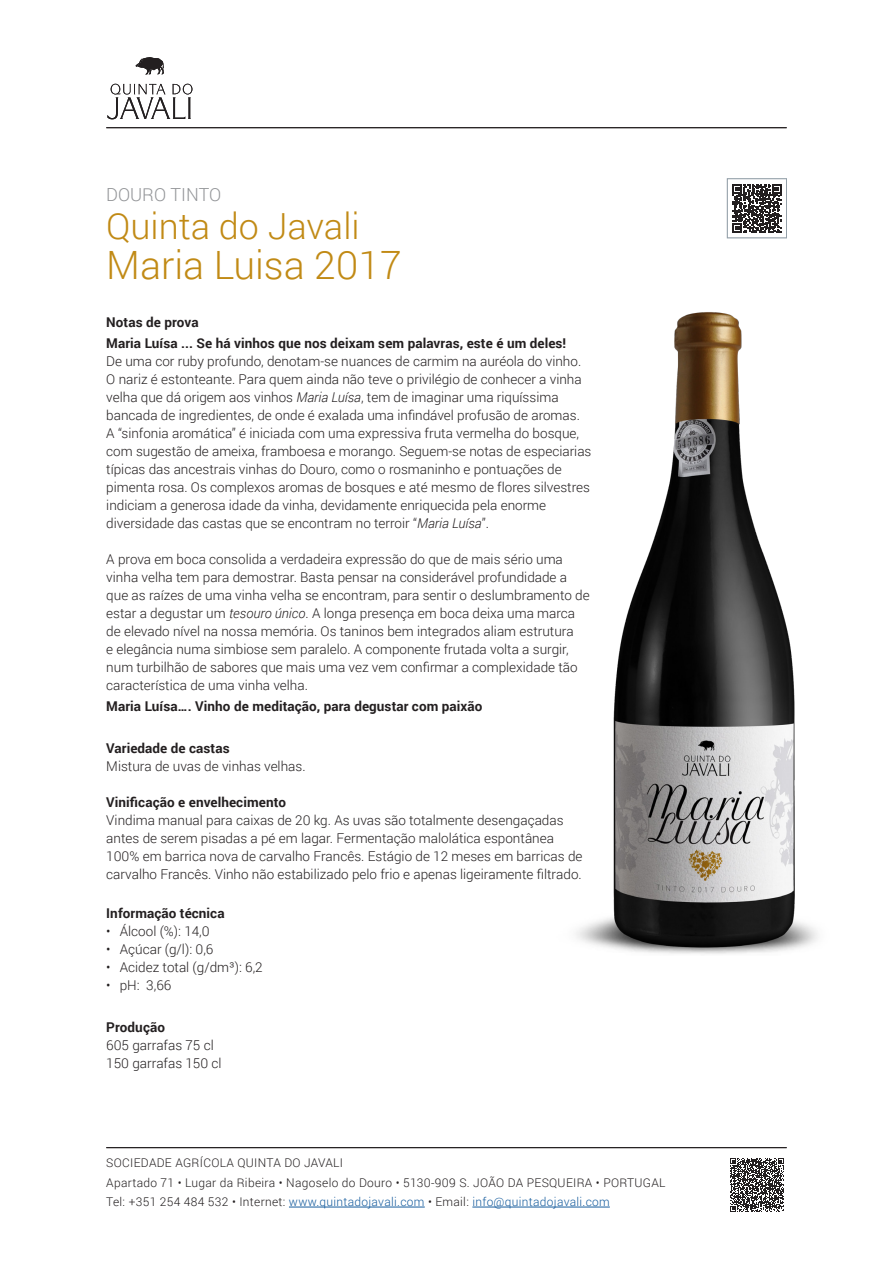
<style>
.page{position:relative;width:893px;height:1263px;background:#fff}
.page>*{position:absolute;margin:0;border:0;box-sizing:border-box;transform-origin:0 0}
.Nome_TOC{font:300 39px "Roboto";color:#c18a15}
.Marca{font:300 36px "Roboto";color:#c18a15}
.Categoria{font:300 18px "Roboto";color:#939598}
.texto_pequeno{font:300 13.5px/18px "Roboto";color:#231f20}
.t2{font:700 13.5px "Roboto";letter-spacing:.005em;color:#231f20}
.t1{font:300 12px/19.5px "Roboto";letter-spacing:.025em;color:#231f20}
.s1{font-style:italic}
.s2{color:#175d9e}
</style>
<div class="page">
<svg style="left:730px;top:1158px;width:54px;height:53px"></svg>
<svg style="left:733px;top:184px;width:48px;height:49px"></svg>
<div style="left:727px;top:178px;width:60px;height:60px;border:1px solid #94a0a9"></div>
<img style="left:576px;top:312px;width:242px;height:642px">
<hr style="left:289px;top:1207px;width:136px;height:1px;background:#175d9e">
<hr style="left:472px;top:1207px;width:138px;height:1px;background:#175d9e">
<svg style="left:107px;top:84px;width:85px;height:35px"></svg>
<svg style="left:135px;top:57px;width:29px;height:17px"></svg>
<hr style="left:106px;top:127px;width:681px;height:1px;background:#231f20">
<hr style="left:106px;top:1147px;width:681px;height:1px;background:#231f20">
<p class="Categoria" style="left:106px;top:182px;width:116px">DOURO TINTO</p>
<p class="Marca" style="left:106px;top:201px;width:255px">Quinta do Javali</p>
<p class="Nome_TOC" style="left:106px;top:238px;width:297px">Maria Luisa 2017</p>
<p class="t2" style="left:106px;top:313px;width:94px">Notas de prova</p>
<p class="t2" style="left:106px;top:334px;width:461px">Maria Luísa ... Se há vinhos que nos deixam sem palavras, este é um deles!</p>
<p class="texto_pequeno" style="left:106px;top:352px;width:487px">De uma cor ruby profundo, denotam-se nuances de carmim na auréola do vinho.<br>O nariz é estonteante. Para quem ainda não teve o privilégio de conhecer a vinha velha que dá origem aos vinhos <span class="s1">Maria Luísa</span>, tem de imaginar uma riquíssima bancada de ingredientes, de onde é exalada uma infindável profusão de aromas.<br>A “sinfonia aromática” é iniciada com uma expressiva fruta vermelha do bosque, com sugestão de ameixa, framboesa e morango. Seguem-se notas de especiarias típicas das ancestrais vinhas do Douro, como o rosmaninho e pontuações de pimenta rosa. Os complexos aromas de bosques e até mesmo de flores silvestres indiciam a generosa idade da vinha, devidamente enriquecida pela enorme diversidade das castas que se encontram no terroir “<span class="s1">Maria Luísa</span>”.</p>
<p class="texto_pequeno" style="left:106px;top:550px;width:485px">A prova em boca consolida a verdadeira expressão do que de mais sério uma vinha velha tem para demostrar. Basta pensar na considerável profundidade a que as raízes de uma vinha velha se encontram, para sentir o deslumbramento de estar a degustar um <span class="s1">tesouro único</span>. A longa presença em boca deixa uma marca de elevado nível na nossa memória. Os taninos bem integrados aliam estrutura<br>e elegância numa simbiose sem paralelo. A componente frutada volta a surgir, num turbilhão de sabores que mais uma vez vem confirmar a complexidade tão característica de uma vinha velha.</p>
<p class="t2" style="left:106px;top:697px;width:378px">Maria Luísa…. Vinho de meditação, para degustar com paixão</p>
<p class="t2" style="left:106px;top:739px;width:125px">Variedade de castas</p>
<p class="texto_pequeno" style="left:106px;top:757px;width:201px">Mistura de uvas de vinhas velhas.</p>
<p class="t2" style="left:106px;top:793px;width:181px">Vinificação e envelhecimento</p>
<p class="texto_pequeno" style="left:106px;top:811px;width:478px">Vindima manual para caixas de 20 kg. As uvas são totalmente desengaçadas antes de serem pisadas a pé em lagar. Fermentação malolática espontânea 100% em barrica nova de carvalho Francês. Estágio de 12 meses em barricas de carvalho Francês. Vinho não estabilizado pelo frio e apenas ligeiramente filtrado.</p>
<p class="t2" style="left:106px;top:904px;width:120px">Informação técnica</p>
<p class="texto_pequeno" style="left:106px;top:922px;width:105px">• Álcool (%): 14,0</p>
<p class="texto_pequeno" style="left:106px;top:940px;width:109px">• Açúcar (g/l): 0,6</p>
<p class="texto_pequeno" style="left:106px;top:958px;width:158px">• Acidez total (g/dm³): 6,2</p>
<p class="texto_pequeno" style="left:106px;top:976px;width:67px">• pH: 3,66</p>
<p class="t2" style="left:106px;top:1018px;width:60px">Produção</p>
<p class="texto_pequeno" style="left:106px;top:1036px;width:109px">605 garrafas 75 cl</p>
<p class="texto_pequeno" style="left:106px;top:1054px;width:117px">150 garrafas 150 cl</p>
<p class="t1" style="left:106px;top:1153px;width:561px">SOCIEDADE AGRÍCOLA QUINTA DO JAVALI<br>Apartado 71 • Lugar da Ribeira • Nagoselo do Douro • 5130-909 S. JOÃO DA PESQUEIRA • PORTUGAL<br>Tel: +351 254 484 532 • Internet: <span class="s2">www.quintadojavali.com</span> • Email: <span class="s2">info@quintadojavali.com</span></p>
</div>
